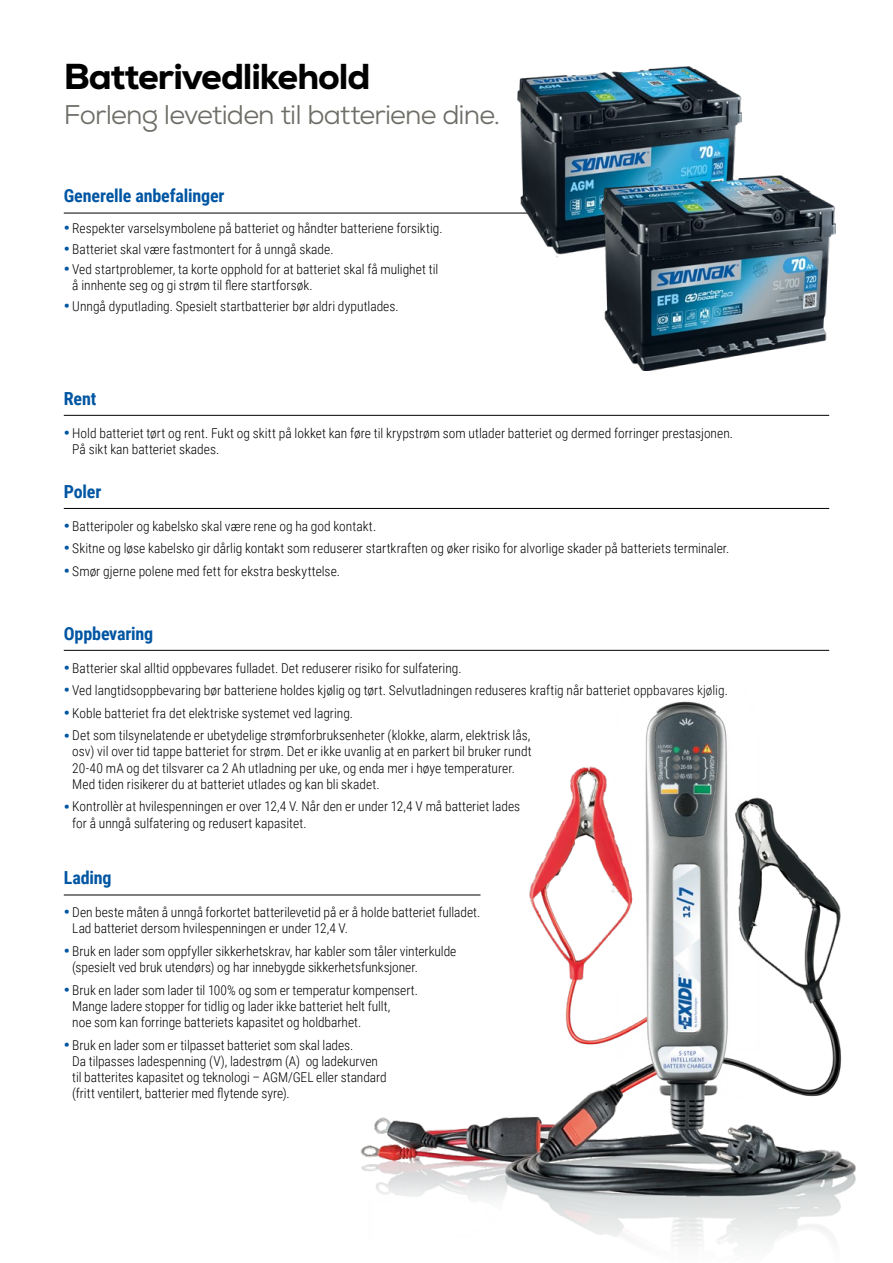
<style>
.page{position:relative;width:893px;height:1263px;background:#fff}
.page>*{position:absolute;margin:0;border:0;box-sizing:border-box;transform-origin:0 0}
.t1{font:800 36px "Nexa";letter-spacing:-.03em;color:#000}
.t2{font:27px "Nexa";letter-spacing:-.03em;color:#6e6d67}
.t3{font:700 18px "Roboto Condensed";letter-spacing:-.01em;color:#0056a3}
.t4{font:300 13.5px/16.2px "Roboto Condensed";color:#000}
.s1{font-family:"Nexa";font-size:21px;color:#0056a3}
</style>
<div class="page">
<hr style="left:64px;top:895px;width:416px;height:1px;background:#000">
<hr style="left:64px;top:213px;width:523px;height:1px;background:#000">
<hr style="left:64px;top:508px;width:765px;height:1px;background:#000">
<hr style="left:64px;top:650px;width:765px;height:1px;background:#000">
<img style="left:331px;top:701px;width:525px;height:544px">
<hr style="left:64px;top:415px;width:765px;height:1px;background:#000">
<img style="left:517px;top:66px;width:224px;height:192px">
<img style="left:602px;top:173px;width:234px;height:198px">
<h1 class="t1" style="left:64px;top:54px;width:308px">Batterivedlikehold</h1>
<h2 class="t2" style="left:64px;top:97px;width:438px">Forleng levetiden til batteriene dine.</h2>
<h3 class="t3" style="left:64px;top:183px;width:162px">Generelle anbefalinger</h3>
<p class="t4" style="left:64px;top:220px;width:380px"><span class="s1">•</span>Respekter varselsymbolene på batteriet og håndter batteriene forsiktig.</p>
<p class="t4" style="left:64px;top:240px;width:271px"><span class="s1">•</span>Batteriet skal være fastmontert for å unngå skade.</p>
<p class="t4" style="left:72px;top:261px;width:368px;text-indent:-9px"><span class="s1">•</span>Ved startproblemer, ta korte opphold for at batteriet skal få mulighet til å innhente seg og gi strøm til flere startforsøk.</p>
<p class="t4" style="left:64px;top:297px;width:336px"><span class="s1">•</span>Unngå dyputlading. Spesielt startbatterier bør aldri dyputlades.</p>
<h3 class="t3" style="left:64px;top:386px;width:34px">Rent</h3>
<p class="t4" style="left:72px;top:424px;width:662px;text-indent:-9px"><span class="s1">•</span>Hold batteriet tørt og rent. Fukt og skitt på lokket kan føre til krypstrøm som utlader batteriet og dermed forringer prestasjonen.<br>På sikt kan batteriet skades.</p>
<h3 class="t3" style="left:64px;top:479px;width:39px">Poler</h3>
<p class="t4" style="left:64px;top:517px;width:314px"><span class="s1">•</span>Batteripoler og kabelsko skal være rene og ha god kontakt.</p>
<p class="t4" style="left:64px;top:540px;width:667px"><span class="s1">•</span>Skitne og løse kabelsko gir dårlig kontakt som reduserer startkraften og øker risiko for alvorlige skader på batteriets terminaler.</p>
<p class="t4" style="left:64px;top:562px;width:278px"><span class="s1">•</span>Smør gjerne polene med fett for ekstra beskyttelse.</p>
<h3 class="t3" style="left:64px;top:621px;width:91px">Oppbevaring</h3>
<p class="t4" style="left:64px;top:659px;width:399px"><span class="s1">•</span>Batterier skal alltid oppbevares fulladet. Det reduserer risiko for sulfatering.</p>
<p class="t4" style="left:64px;top:682px;width:666px"><span class="s1">•</span>Ved langtidsoppbevaring bør batteriene holdes kjølig og tørt. Selvutladningen reduseres kraftig når batteriet oppbavares kjølig.</p>
<p class="t4" style="left:64px;top:704px;width:291px"><span class="s1">•</span>Koble batteriet fra det elektriske systemet ved lagring.</p>
<p class="t4" style="left:72px;top:727px;width:461px;text-indent:-9px"><span class="s1">•</span>Det som tilsynelatende er ubetydelige strømforbruksenheter (klokke, alarm, elektrisk lås, osv) vil over tid tappe batteriet for strøm. Det er ikke uvanlig at en parkert bil bruker rundt 20-40 mA og det tilsvarer ca 2 Ah utladning per uke, og enda mer i høye temperaturer.<br>Med tiden risikerer du at batteriet utlades og kan bli skadet.</p>
<p class="t4" style="left:72px;top:798px;width:449px;text-indent:-9px"><span class="s1">•</span>Kontrollèr at hvilespenningen er over 12,4 V. Når den er under 12,4 V må batteriet lades for å unngå sulfatering og redusert kapasitet.</p>
<h3 class="t3" style="left:64px;top:865px;width:49px">Lading</h3>
<p class="t4" style="left:72px;top:904px;width:410px;text-indent:-9px"><span class="s1">•</span>Den beste måten å unngå forkortet batterilevetid på er å holde batteriet fulladet.<br>Lad batteriet dersom hvilespenningen er under 12,4 V.</p>
<p class="t4" style="left:72px;top:942px;width:386px;text-indent:-9px"><span class="s1">•</span>Bruk en lader som oppfyller sikkerhetskrav, har kabler som tåler vinterkulde (spesielt ved bruk utendørs) og har innebygde sikkerhetsfunksjoner.</p>
<p class="t4" style="left:72px;top:981px;width:347px;text-indent:-9px"><span class="s1">•</span>Bruk en lader som lader til 100% og som er temperatur kompensert.<br>Mange ladere stopper for tidlig og lader ikke batteriet helt fullt,<br>noe som kan forringe batteriets kapasitet og holdbarhet.</p>
<p class="t4" style="left:72px;top:1036px;width:316px;text-indent:-9px"><span class="s1">•</span>Bruk en lader som er tilpasset batteriet som skal lades.<br>Da tilpasses ladespenning (V), ladestrøm (A) og ladekurven til batterites kapasitet og teknologi – AGM/GEL eller standard (fritt ventilert, batterier med flytende syre).</p>
</div>
